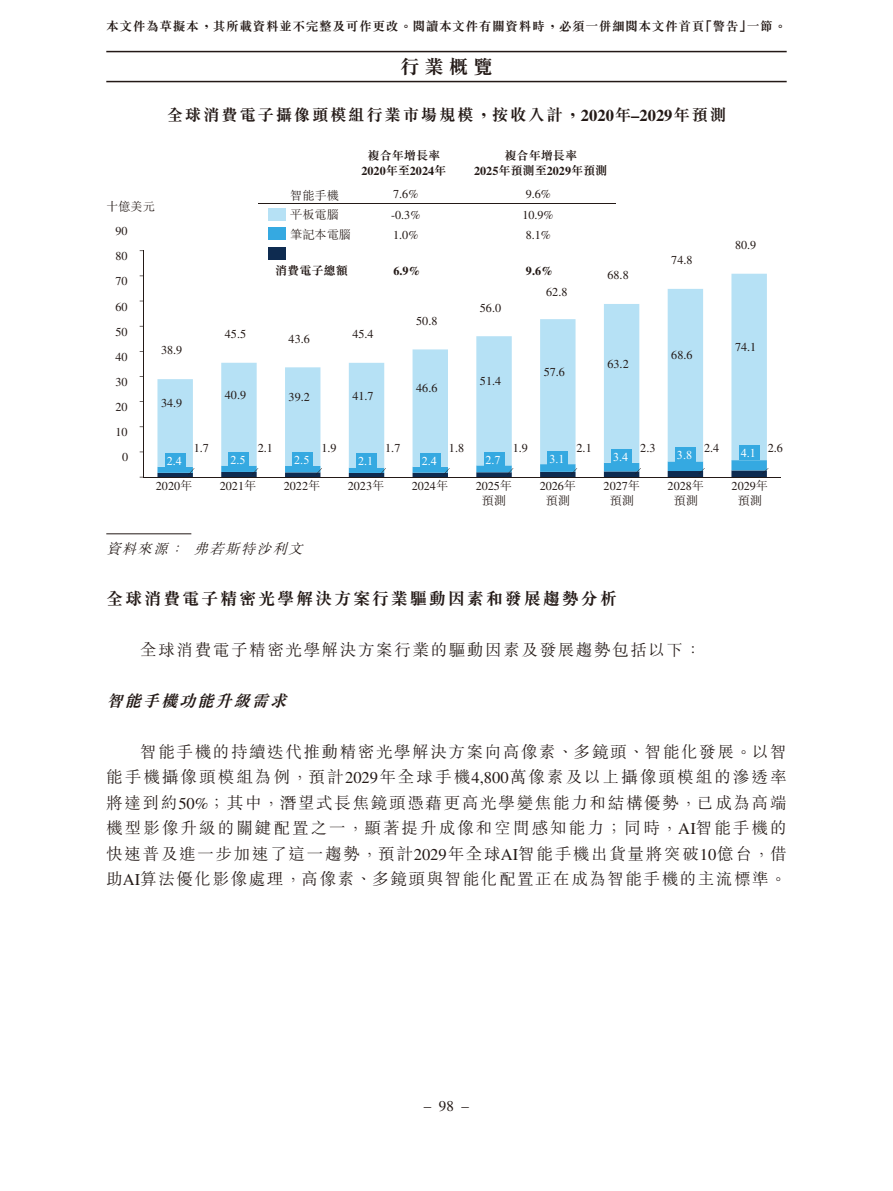
<style>
.page{position:relative;width:893px;height:1191px;background:#fff}
.page>*{position:absolute;margin:0;border:0;box-sizing:border-box;transform-origin:0 0}
.t1{font:700 19.5px "M Sung HK";color:#231916}
.t2{font:700 17.25px "M Sung HK";letter-spacing:.1em;color:#231916}
.t3{font:300 16.5px/25.5px "M Sung HK";letter-spacing:.1em;color:#231916;text-align:justify}
.t4{font:700 16.5px "M Sung HK";letter-spacing:.1em;color:#231916}
.t5{font:italic 700 16.5px "M Sung HK";color:#231916}
.t6{font:15px "Times LT Std";color:#231916}
.t7{font:italic 300 14.25px "M Sung HK";color:#231916}
.t8{font:700 12.75px "M Sung HK";letter-spacing:.045em;color:#231916}
.t9{font:12.15px "Times LT Std";color:#231916}
.t10{font:700 12.15px "Times LT Std";color:#231916}
.t11{font:12.15px "Times New Roman";color:#fff}
.t12{font:12.15px/19.6px "M Sung HK Light E Ten B5 H";color:#231916}
.t13{font:12.15px "M Sung HK Bold E Ten B5 H";color:#231916}
.s1{font-family:"Times LT Std"}
.s2{font-family:"M Sung HK Bold E Ten B5 H";font-weight:400}
.s3{font-family:"M Sung HK Light E Ten B5 H"}
.s4{font-family:"Times LT Std";font-weight:400}
</style>
<div class="page">
<hr style="left:106px;top:51px;width:681px;height:1px;background:#231916">
<hr style="left:106px;top:81px;width:681px;height:1px;background:#231916">
<hr style="left:106px;top:533px;width:85px;height:1px;background:#231916">
<hr style="left:258px;top:203px;width:358px;height:1px;background:#231916">
<div style="left:268px;top:208px;width:17px;height:12px;background:#b6e1f5"></div>
<div style="left:268px;top:227px;width:17px;height:13px;background:#35a9e1"></div>
<div style="left:268px;top:247px;width:17px;height:13px;background:#0e2b50"></div>
<svg style="left:157px;top:274px;width:610px;height:186px"></svg>
<hr style="left:143px;top:251px;width:1px;height:226px;background:#231916">
<hr style="left:143px;top:477px;width:638px;height:1px;background:#231916">
<svg style="left:157px;top:460px;width:611px;height:17px"></svg>
<div style="left:356px;top:453px;width:21px;height:15px;background:#35a9e1"></div>
<div style="left:420px;top:453px;width:20px;height:15px;background:#35a9e1"></div>
<div style="left:484px;top:452px;width:20px;height:15px;background:#35a9e1"></div>
<div style="left:548px;top:451px;width:20px;height:14px;background:#35a9e1"></div>
<div style="left:611px;top:449px;width:21px;height:15px;background:#35a9e1"></div>
<div style="left:675px;top:447px;width:20px;height:14px;background:#35a9e1"></div>
<div style="left:739px;top:445px;width:20px;height:15px;background:#35a9e1"></div>
<div style="left:165px;top:453px;width:20px;height:15px;background:#35a9e1"></div>
<div style="left:229px;top:452px;width:20px;height:14px;background:#35a9e1"></div>
<div style="left:293px;top:452px;width:20px;height:14px;background:#35a9e1"></div>
<p class="t8" style="left:106px;top:19px;width:682px">本文件為草擬本，其所載資料並不完整及可作更改。閱讀本文件有關資料時，必須一併細閱本文件首頁「警告」一節。</p>
<p class="t1" style="left:400px;top:57px;width:94px">行業概覽</p>
<p class="t4" style="left:167px;top:107px;width:561px">全球消費電子攝像頭模組行業市場規模，按收入計，<span class="s1">2020</span>年<span class="s1">–2029</span>年預測</p>
<p class="t12" style="left:106px;top:196px;width:50px">十億美元</p>
<p class="t9" style="left:115px;top:224px;width:14px">90</p>
<p class="t9" style="left:115px;top:249px;width:14px">80</p>
<p class="t9" style="left:115px;top:274px;width:14px">70</p>
<p class="t9" style="left:115px;top:300px;width:14px">60</p>
<p class="t9" style="left:115px;top:325px;width:14px">50</p>
<p class="t9" style="left:115px;top:350px;width:14px">40</p>
<p class="t9" style="left:115px;top:375px;width:14px">30</p>
<p class="t9" style="left:115px;top:400px;width:14px">20</p>
<p class="t9" style="left:115px;top:425px;width:14px">10</p>
<p class="t9" style="left:161px;top:343px;width:23px">38.9</p>
<p class="t9" style="left:161px;top:396px;width:23px">34.9</p>
<p class="t9" style="left:225px;top:327px;width:23px">45.5</p>
<p class="t9" style="left:225px;top:387px;width:23px">40.9</p>
<p class="t12" style="left:290px;top:184px;width:62px">智能手機平板電腦筆記本電腦</p>
<p class="t13" style="left:368px;top:150px;width:74px">複合年增長率</p>
<p class="t10" style="left:362px;top:164px;width:86px">2020<span class="s2">年至</span>2024<span class="s2">年</span></p>
<p class="t13" style="left:504px;top:150px;width:74px">複合年增長率</p>
<p class="t10" style="left:474px;top:164px;width:135px">2025<span class="s2">年預測至</span>2029<span class="s2">年預測</span></p>
<p class="t9" style="left:393px;top:187px;width:27px">7.6%</p>
<p class="t9" style="left:526px;top:187px;width:27px">9.6%</p>
<p class="t9" style="left:391px;top:208px;width:31px">-0.3%</p>
<p class="t9" style="left:522px;top:208px;width:33px">10.9%</p>
<p class="t9" style="left:393px;top:228px;width:27px">1.0%</p>
<p class="t9" style="left:526px;top:228px;width:27px">8.1%</p>
<p class="t13" style="left:275px;top:264px;width:74px">消費電子總額</p>
<p class="t10" style="left:393px;top:263px;width:29px">6.9%</p>
<p class="t10" style="left:526px;top:263px;width:29px">9.6%</p>
<p class="t9" style="left:289px;top:332px;width:23px">43.6</p>
<p class="t9" style="left:289px;top:390px;width:23px">39.2</p>
<p class="t9" style="left:352px;top:327px;width:23px">45.4</p>
<p class="t9" style="left:352px;top:388px;width:23px">41.7</p>
<p class="t9" style="left:416px;top:314px;width:23px">50.8</p>
<p class="t9" style="left:416px;top:381px;width:23px">46.6</p>
<p class="t9" style="left:480px;top:301px;width:23px">56.0</p>
<p class="t9" style="left:480px;top:374px;width:23px">51.4</p>
<p class="t9" style="left:546px;top:284px;width:23px">62.8</p>
<p class="t9" style="left:544px;top:365px;width:23px">57.6</p>
<p class="t9" style="left:607px;top:268px;width:23px">68.8</p>
<p class="t9" style="left:607px;top:357px;width:23px">63.2</p>
<p class="t9" style="left:671px;top:253px;width:23px">74.8</p>
<p class="t9" style="left:671px;top:348px;width:23px">68.6</p>
<p class="t9" style="left:735px;top:238px;width:23px">80.9</p>
<p class="t9" style="left:735px;top:340px;width:23px">74.1</p>
<p class="t9" style="left:122px;top:450px;width:8px">0</p>
<p class="t9" style="left:194px;top:441px;width:17px">1.7</p>
<p class="t9" style="left:258px;top:441px;width:17px">2.1</p>
<p class="t11" style="left:167px;top:454px;width:17px">2.4</p>
<p class="t11" style="left:230px;top:452px;width:17px">2.5</p>
<p class="t11" style="left:294px;top:452px;width:17px">2.5</p>
<p class="t9" style="left:321px;top:441px;width:17px">1.9</p>
<p class="t9" style="left:513px;top:441px;width:17px">1.9</p>
<p class="t9" style="left:577px;top:441px;width:17px">2.1</p>
<p class="t9" style="left:640px;top:441px;width:17px">2.3</p>
<p class="t9" style="left:385px;top:441px;width:17px">1.7</p>
<p class="t9" style="left:449px;top:441px;width:17px">1.8</p>
<p class="t9" style="left:704px;top:441px;width:17px">2.4</p>
<p class="t11" style="left:358px;top:454px;width:17px">2.1</p>
<p class="t11" style="left:422px;top:454px;width:17px">2.4</p>
<p class="t11" style="left:485px;top:453px;width:17px">2.7</p>
<p class="t11" style="left:549px;top:451px;width:17px">3.1</p>
<p class="t11" style="left:613px;top:450px;width:17px">3.4</p>
<p class="t11" style="left:677px;top:447px;width:17px">3.8</p>
<p class="t11" style="left:741px;top:446px;width:17px">4.1</p>
<p class="t9" style="left:768px;top:441px;width:17px">2.6</p>
<p class="t9" style="left:156px;top:479px;width:38px">2020<span class="s3">年</span></p>
<p class="t9" style="left:220px;top:479px;width:38px">2021<span class="s3">年</span></p>
<p class="t9" style="left:284px;top:479px;width:38px">2022<span class="s3">年</span></p>
<p class="t9" style="left:348px;top:479px;width:38px">2023<span class="s3">年</span></p>
<p class="t9" style="left:412px;top:479px;width:38px">2024<span class="s3">年</span></p>
<p class="t9" style="left:476px;top:479px;width:38px">2025<span class="s3">年</span></p>
<p class="t12" style="left:482px;top:489px;width:26px">預測</p>
<p class="t9" style="left:540px;top:479px;width:38px">2026<span class="s3">年</span></p>
<p class="t12" style="left:546px;top:489px;width:26px">預測</p>
<p class="t9" style="left:604px;top:479px;width:38px">2027<span class="s3">年</span></p>
<p class="t12" style="left:610px;top:489px;width:26px">預測</p>
<p class="t9" style="left:668px;top:479px;width:38px">2028<span class="s3">年</span></p>
<p class="t12" style="left:674px;top:489px;width:26px">預測</p>
<p class="t9" style="left:732px;top:479px;width:38px">2029<span class="s3">年</span></p>
<p class="t12" style="left:738px;top:489px;width:26px">預測</p>
<p class="t7" style="left:106px;top:538px;width:202px">資料來源：弗若斯特沙利文</p>
<p class="t2" style="left:106px;top:589px;width:512px">全球消費電子精密光學解決方案行業驅動因素和發展趨勢分析</p>
<p class="t3" style="left:140px;top:636px;width:563px">全球消費電子精密光學解決方案行業的驅動因素及發展趨勢包括以下：</p>
<p class="t5" style="left:106px;top:692px;width:186px">智能手機功能升級需求</p>
<p class="t3" style="left:106px;top:738px;width:682px;text-indent:34px">智能手機的持續迭代推動精密光學解決方案向高像素、多鏡頭、智能化發展。以智能手機攝像頭模組為例，預計<span class="s4">2029</span>年全球手機<span class="s4">4,800</span>萬像素及以上攝像頭模組的滲透率將達到約<span class="s4">50%</span>；其中，潛望式長焦鏡頭憑藉更高光學變焦能力和結構優勢，已成為高端機型影像升級的關鍵配置之一，顯著提升成像和空間感知能力；同時，<span class="s4">AI</span>智能手機的快速普及進一步加速了這一趨勢，預計<span class="s4">2029</span>年全球<span class="s4">AI</span>智能手機出貨量將突破<span class="s4">10</span>億台，借助<span class="s4">AI</span>算法優化影像處理，高像素、多鏡頭與智能化配置正在成為智能手機的主流標準。</p>
<p class="t6" style="left:424px;top:1097px;width:46px">–98–</p>
</div>
